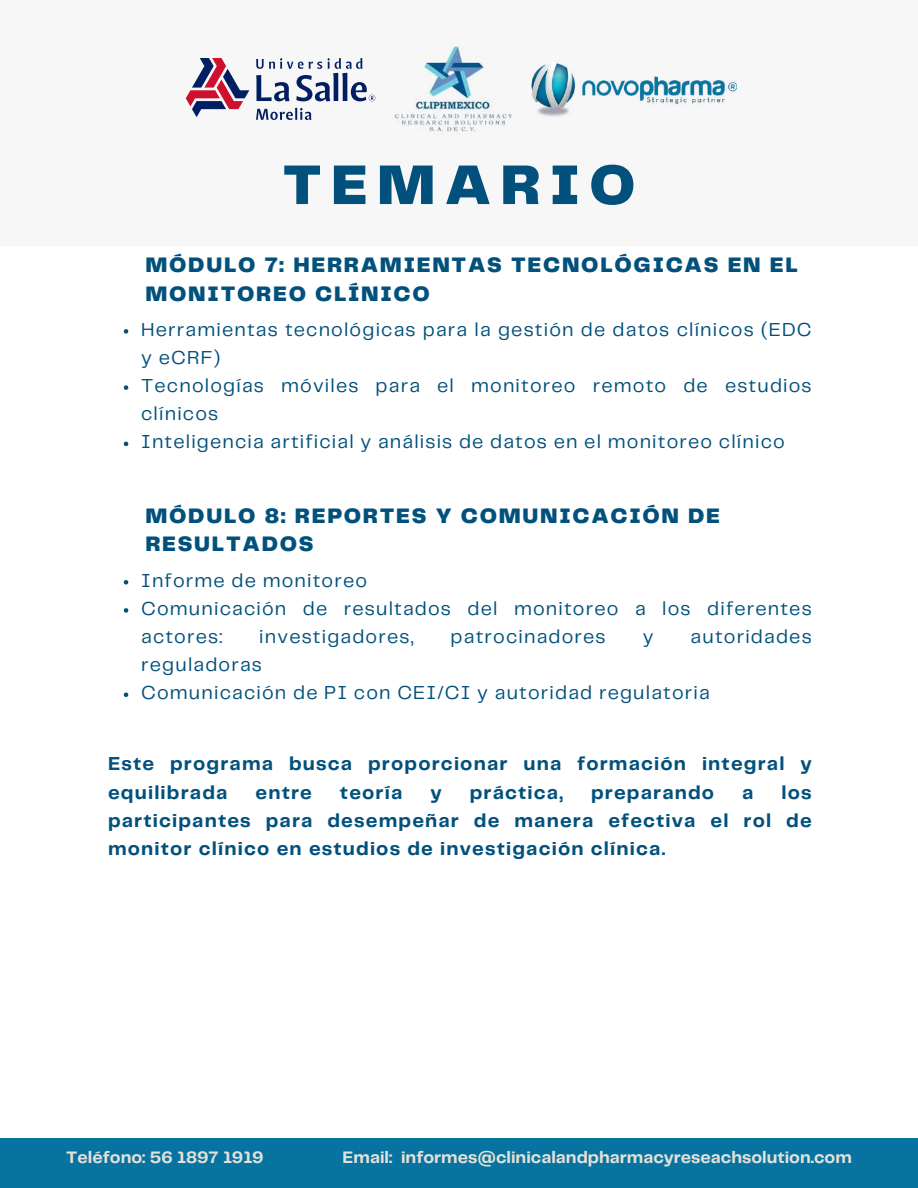
<style>
.page{position:relative;width:918px;height:1188px;background:#fff}
.page>*{position:absolute;margin:0;border:0;box-sizing:border-box;transform-origin:0 0}
.t1{font:900 57.9px "Telegraf";letter-spacing:.16em;color:#02517c}
.t2{font:900 21.75px/28.2px "Telegraf";letter-spacing:.08em;color:#02517c}
.t3{font:19.5px/28.2px "Telegraf";letter-spacing:.06em;color:#02517c}
.t4{font:700 19.5px/28.2px "Telegraf";letter-spacing:.06em;color:#02517c}
.t5{font:700 17.25px "Telegraf";color:#e2e1d9}
</style>
<div class="page">
<div style="left:0;top:1138px;width:918px;height:50px;background:#0673a0"></div>
<svg style="left:124px;top:329px;width:4px;height:5px"></svg>
<svg style="left:124px;top:385px;width:4px;height:5px"></svg>
<svg style="left:124px;top:442px;width:4px;height:4px"></svg>
<svg style="left:124px;top:580px;width:4px;height:5px"></svg>
<svg style="left:124px;top:608px;width:4px;height:5px"></svg>
<svg style="left:124px;top:693px;width:4px;height:4px"></svg>
<div style="left:0;top:0;width:918px;height:245px;background:#f7f7f7"></div>
<img style="left:531px;top:62px;width:206px;height:55px">
<img style="left:394px;top:45px;width:118px;height:87px">
<svg style="left:186px;top:58px;width:63px;height:59px"></svg>
<svg style="left:256px;top:108px;width:55px;height:12px"></svg>
<svg style="left:256px;top:58px;width:119px;height:43px"></svg>
<h1 class="t1" style="left:283px;top:160px;width:354px">TEMARIO</h1>
<p class="t2" style="left:145px;top:252px;width:654px">MÓDULO 7: HERRAMIENTAS TECNOLÓGICAS EN EL<br>MONITOREO CLÍNICO</p>
<p class="t3" style="left:141px;top:316px;width:672px">Herramientas tecnológicas para la gestión de datos clínicos (EDC y eCRF)<br>Tecnologías móviles para el monitoreo remoto de estudios clínicos<br>Inteligencia artificial y análisis de datos en el monitoreo clínico</p>
<p class="t2" style="left:145px;top:503px;width:576px">MÓDULO 8: REPORTES Y COMUNICACIÓN DE<br>RESULTADOS</p>
<p class="t3" style="left:141px;top:567px;width:672px">Informe de monitoreo<br>Comunicación de resultados del monitoreo a los diferentes actores:</p>
<p class="t3" style="left:259px;top:623px;width:156px">investigadores,</p>
<p class="t3" style="left:451px;top:623px;width:157px">patrocinadores</p>
<p class="t3" style="left:643px;top:623px;width:12px">y</p>
<p class="t3" style="left:691px;top:623px;width:123px">autoridades</p>
<p class="t3" style="left:141px;top:652px;width:570px">reguladoras<br>Comunicación de PI con CEI/CI y autoridad regulatoria</p>
<p class="t4" style="left:108px;top:751px;width:705px">Este programa busca proporcionar una formación integral y equilibrada</p>
<p class="t4" style="left:108px;top:779px;width:705px;text-align:justify;text-indent:673px">los participantes para desempeñar de manera efectiva el rol de monitor clínico en estudios de investigación clínica.</p>
<p class="t4" style="left:256px;top:779px;width:58px">entre</p>
<p class="t4" style="left:340px;top:779px;width:64px">teoría</p>
<p class="t4" style="left:430px;top:779px;width:13px">y</p>
<p class="t4" style="left:470px;top:779px;width:95px">práctica,</p>
<p class="t4" style="left:591px;top:779px;width:125px">preparando</p>
<p class="t4" style="left:742px;top:779px;width:13px">a</p>
<p class="t5" style="left:66px;top:1150px;width:199px">Teléfono: 56 1897 1919</p>
<p class="t5" style="left:343px;top:1150px;width:511px">Email: informes@clinicalandpharmacyreseachsolution.com</p>
</div>
